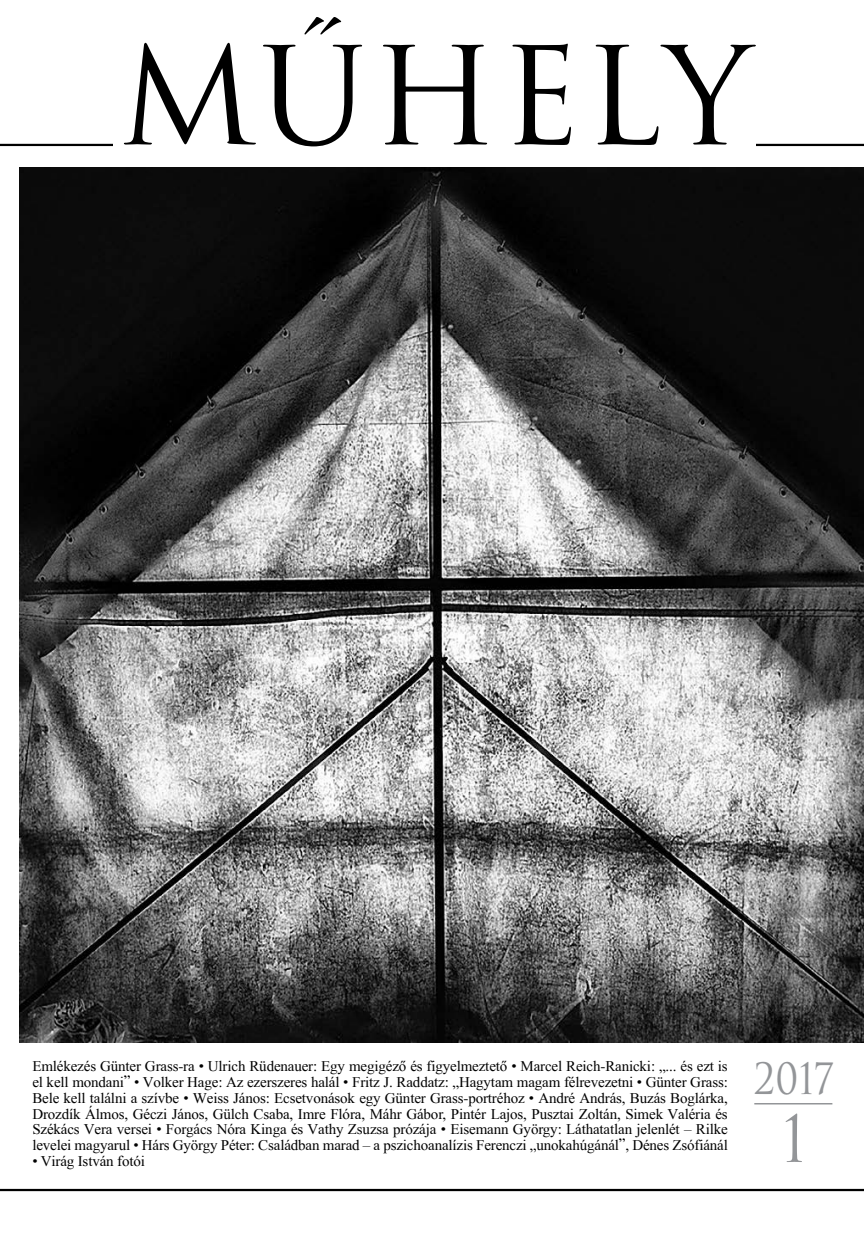
<style>
.page{position:relative;width:864px;height:1234px;background:#fff}
.page>*{position:absolute;margin:0;border:0;box-sizing:border-box;transform-origin:0 0}
.t1{font:132px "Trajan Pro";letter-spacing:.02em;color:#000}
.t2{font:63px "Trajan Pro 3";color:#939598;scale:.9 1}
.t3{font:42px "Trajan Pro 3";color:#939598;scale:.9 1}
.t4{font:15px/15.8px "Times HU Normal";letter-spacing:-.01em;color:#000;text-align:justify}
</style>
<div class="page">
<hr style="left:754px;top:1102px;width:78px;height:2px;background:#939598">
<hr style="left:0;top:144px;width:863px;height:2px;background:#000">
<hr style="left:0;top:1188px;width:863px;height:2px;background:#000">
<div style="left:113px;top:45px;width:642px;height:115px;background:#fff"></div>
<img style="left:20px;top:168px;width:843px;height:874px">
<h1 class="t1" style="left:117px;top:12px;width:635px">MŰHELY</h1>
<p class="t4" style="left:32px;top:1058px;width:696px">Emlékezés Günter Grass-ra • Ulrich Rüdenauer: Egy megigézõ és figyelmeztetõ • Marcel Reich-Ranicki: „... és ezt is el kell mondani” • Volker Hage: Az ezerszeres halál • Fritz J. Raddatz: „Hagytam magam félrevezetni • Günter Grass:<br>Bele kell találni a szívbe • Weiss János: Ecsetvonások egy Günter Grass-portréhoz • André András, Buzás Boglárka, Drozdík Álmos, Géczi János, Gülch Csaba, Imre Flóra, Máhr Gábor, Pintér Lajos, Pusztai Zoltán, Simek Valéria és Székács Vera versei • Forgács Nóra Kinga és Vathy Zsuzsa prózája • Eisemann György: Láthatatlan jelenlét – Rilke levelei magyarul • Hárs György Péter: Családban marad – a pszichoanalízis Ferenczi „unokahúgánál”, Dénes Zsófiánál</p>
<p class="t4" style="left:32px;top:1152px;width:114px">• Virág István fotói</p>
<h3 class="t3" style="left:753px;top:1050px;width:91px">2017</h3>
<h2 class="t2" style="left:782px;top:1095px;width:27px">1</h2>
</div>
